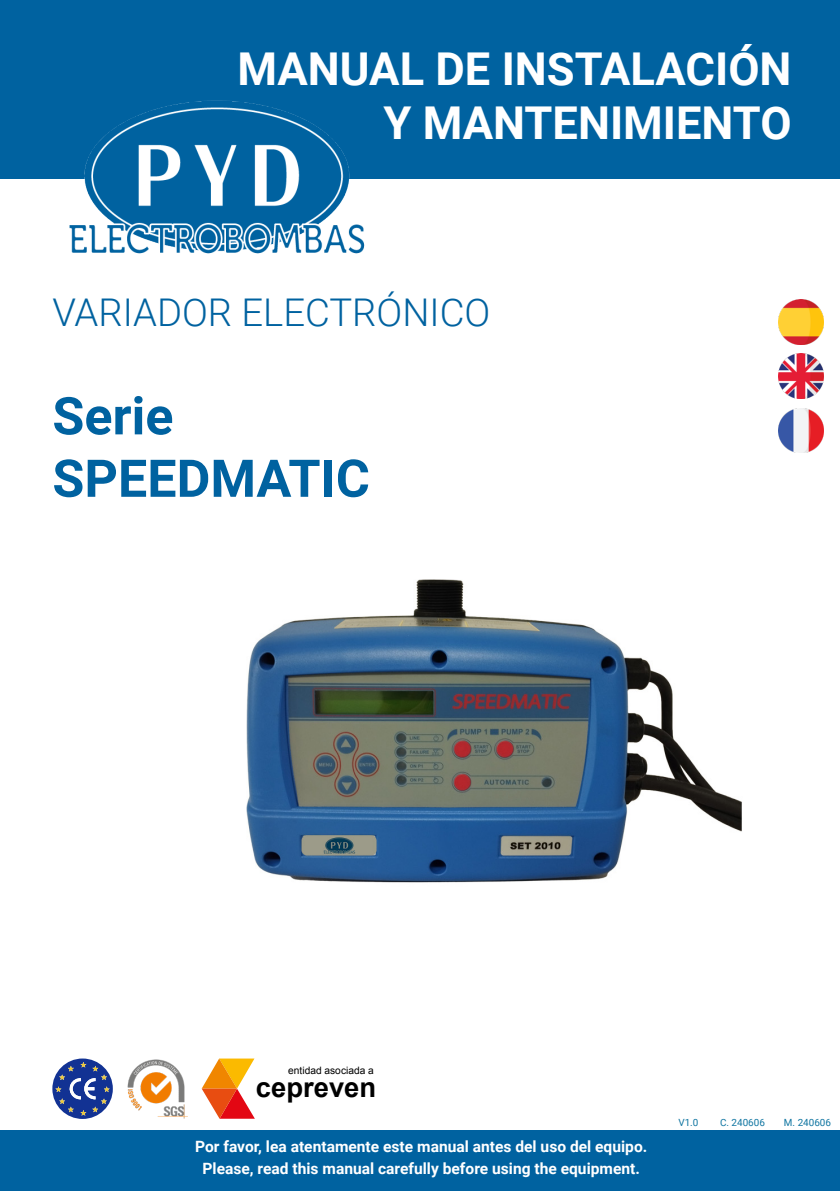
<style>
.page{position:relative;width:840px;height:1191px;background:#fff}
.page>*{position:absolute;margin:0;border:0;box-sizing:border-box;transform-origin:0 0}
.t1{font:700 52px/62.4px "Roboto";color:#0062a0}
.t2{font:700 45.2px "Roboto";color:#fff}
.t3{font:300 38.2px "Roboto";color:#0062a0}
.t4{font:700 27.4px "Arial";color:#000}
.t5{font:700 15.6px "Roboto";color:#fff}
.t6{font:10.2px "Arial";color:#000}
.t7{font:9.8px "Roboto";color:#0f75a1}
</style>
<div class="page">
<div style="left:0;top:0;width:839px;height:178px;background:#0062a0"></div>
<img style="left:51px;top:100px;width:331px;height:154px">
<div style="left:0;top:1130px;width:839px;height:61px;background:#0062a0"></div>
<img style="left:778px;top:300px;width:44px;height:45px">
<img style="left:778px;top:354px;width:44px;height:45px">
<img style="left:778px;top:408px;width:44px;height:45px">
<svg style="left:52px;top:1058px;width:61px;height:61px"></svg>
<img style="left:127px;top:1059px;width:60px;height:60px">
<svg style="left:201px;top:1058px;width:54px;height:60px"></svg>
<img style="left:246px;top:579px;width:496px;height:304px">
<p class="t2" style="left:237px;top:37px;width:555px">MANUAL DE INSTALACIÓN</p>
<p class="t2" style="left:383px;top:92px;width:409px">Y MANTENIMIENTO</p>
<p class="t3" style="left:52px;top:286px;width:439px">VARIADOR ELECTRÓNICO</p>
<p class="t1" style="left:52px;top:383px;width:319px">Serie<br>SPEEDMATIC</p>
<p class="t6" style="left:288px;top:1063px;width:87px">entidad asociada a</p>
<p class="t4" style="left:256px;top:1069px;width:122px">cepreven</p>
<p class="t5" style="left:195px;top:1135px;width:453px">Por favor, lea atentamente este manual antes del uso del equipo.</p>
<p class="t5" style="left:202px;top:1157px;width:438px">Please, read this manual carefully before using the equipment.</p>
<p class="t7" style="left:678px;top:1115px;width:22px">V1.0</p>
<p class="t7" style="left:719px;top:1115px;width:46px">C. 240606</p>
<p class="t7" style="left:783px;top:1115px;width:49px">M. 240606</p>
</div>
